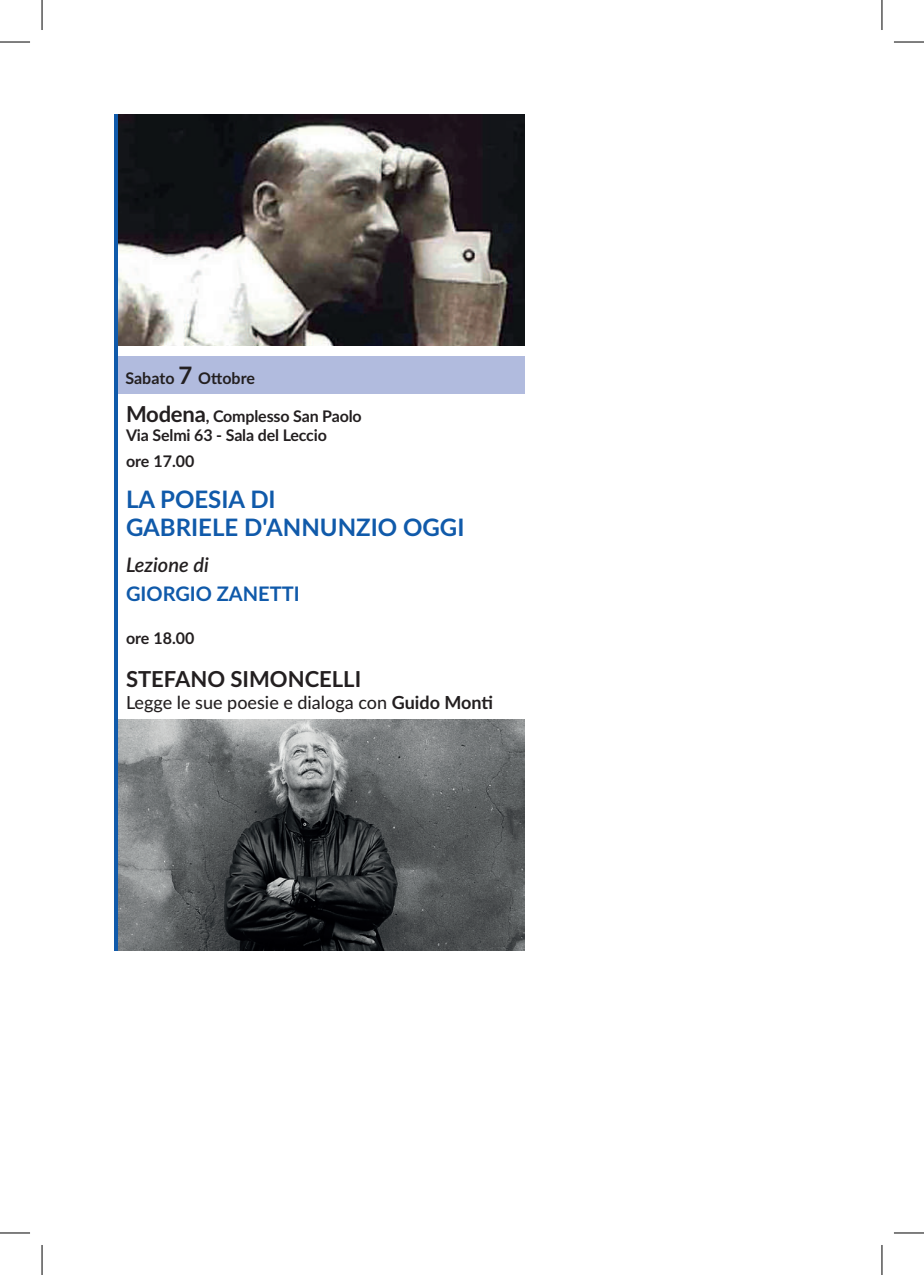
<style>
.page{position:relative;width:924px;height:1275px;background:#fff}
.page>*{position:absolute;margin:0;border:0;box-sizing:border-box;transform-origin:0 0}
.t1{font:700 24px/28.8px "Lato";color:#105aaa}
.t2{font:700 22px "Lato";color:#231f20}
.t3{font:700 20px "Lato";color:#105aaa}
.t4{font:italic 600 20px "Lato";color:#231f20}
.t5{font:500 18px "Lato";color:#231f20}
.t6{font:700 16px/19.2px "Lato";letter-spacing:-.01em;color:#231f20}
.s1{font-size:24px}
.s2{font-size:22px}
.s3{font-weight:700}
</style>
<div class="page">
<img style="left:117px;top:114px;width:407px;height:231px">
<div style="left:114px;top:356px;width:410px;height:38px;background:#b1bbde"></div>
<img style="left:117px;top:719px;width:407px;height:231px">
<hr style="left:114px;top:114px;width:3px;height:836px;background:#105aaa">
<hr style="left:0;top:42px;width:30px;height:1px;background:#000">
<hr style="left:893px;top:42px;width:30px;height:1px;background:#000">
<hr style="left:0;top:1232px;width:30px;height:1px;background:#000">
<hr style="left:893px;top:1232px;width:30px;height:1px;background:#000">
<hr style="left:42px;top:0;width:1px;height:30px;background:#000">
<hr style="left:42px;top:1245px;width:1px;height:30px;background:#000">
<hr style="left:881px;top:0;width:1px;height:30px;background:#000">
<hr style="left:881px;top:1245px;width:1px;height:30px;background:#000">
<p class="t6" style="left:125px;top:368px;width:131px">Sabato <span class="s1">7</span> Ottobre</p>
<p class="t6" style="left:126px;top:406px;width:237px"><span class="s2">Modena</span>, Complesso San Paolo<br>Via Selmi 63 - Sala del Leccio</p>
<p class="t6" style="left:126px;top:451px;width:70px">ore 17.00</p>
<h1 class="t1" style="left:126px;top:483px;width:340px">LA POESIA DI<br>GABRIELE D'ANNUNZIO OGGI</h1>
<p class="t4" style="left:126px;top:550px;width:84px">Lezione di</p>
<p class="t3" style="left:126px;top:578px;width:175px">GIORGIO ZANETTI</p>
<p class="t6" style="left:126px;top:627px;width:70px">ore 18.00</p>
<h2 class="t2" style="left:126px;top:663px;width:237px">STEFANO SIMONCELLI</h2>
<p class="t5" style="left:126px;top:689px;width:368px">Legge le sue poesie e dialoga con <span class="s3">Guido Monti</span></p>
</div>
